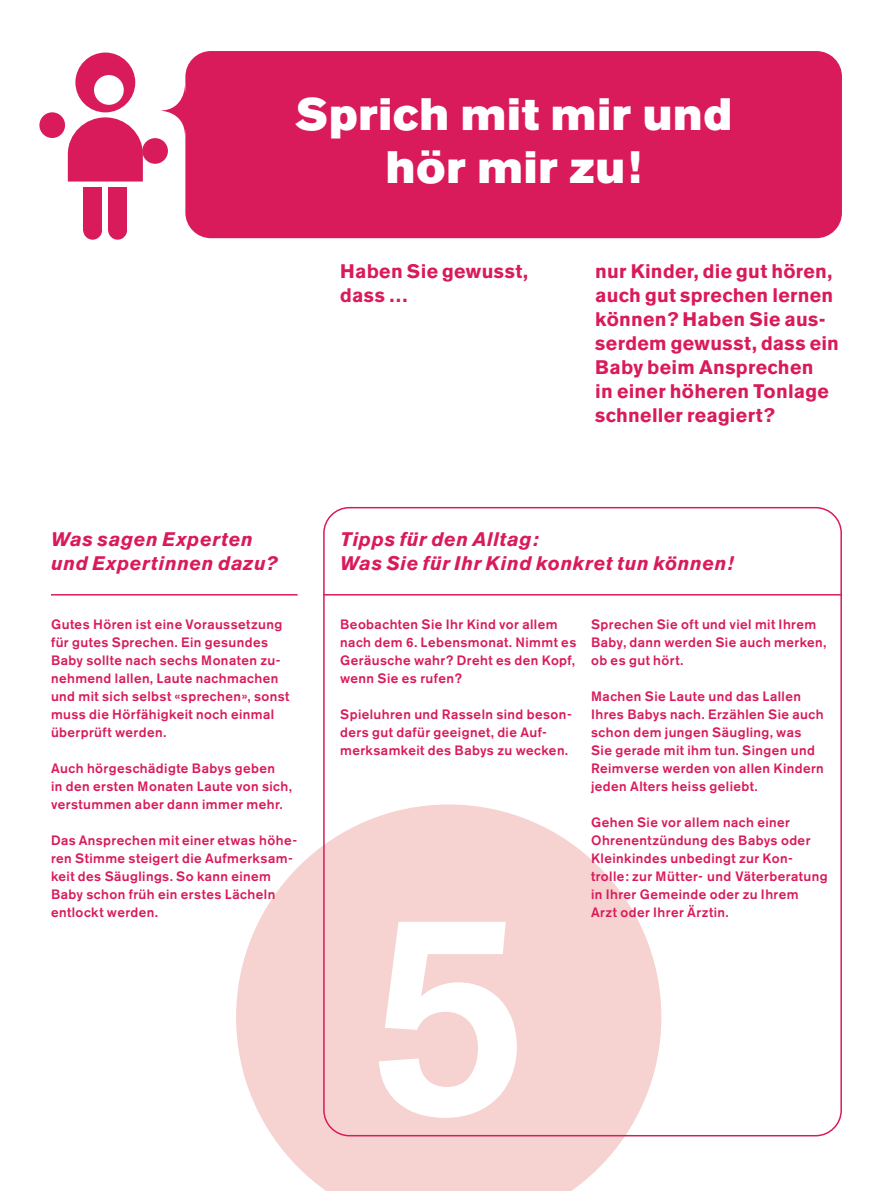
<style>
.page{position:relative;width:893px;height:1191px;background:#fff}
.page>*{position:absolute;margin:0;border:0;box-sizing:border-box;transform-origin:0 0}
.Zitate_gross{font:500 285.75px "Akzidenz Grotesk BE";color:#fff}
.zitate{font:45px "Akzidenz Grotesk BE Super";letter-spacing:.03em;color:#fff}
.Titeltexte{font:700 19.5px/24px "Akzidenz Grotesk BE";letter-spacing:.015em;color:#d91a5b}
.Titeltexte-2{font:italic 700 19.5px "Akzidenz Grotesk BE";letter-spacing:.03em;color:#d91a5b}
.Lauftexte_Tipps_farb{font:500 13.5px/18px "Akzidenz Grotesk BE";letter-spacing:.03em;color:#d91a5b}
</style>
<div class="page">
<svg style="left:236px;top:804px;width:425px;height:387px;fill:#f6d2d1"></svg>
<hr style="left:51px;top:594px;width:247px;height:1px;background:#d91a5b">
<div style="left:185px;top:51px;width:657px;height:187px;background:#d91a5b;border-radius:26px"></div>
<hr style="left:323px;top:594px;width:519px;height:1px;background:#d91a5b">
<svg style="left:159px;top:85px;width:51px;height:51px;fill:#d91a5b"></svg>
<div style="left:75px;top:53px;width:60px;height:59px;background:#d91a5b;border-radius:50%"></div>
<svg style="left:68px;top:117px;width:75px;height:64px;background:#dd3770"></svg>
<div style="left:39px;top:112px;width:26px;height:26px;background:#d91a5b;border-radius:50%"></div>
<div style="left:142px;top:138px;width:26px;height:26px;background:#d91a5b;border-radius:50%"></div>
<div style="left:94px;top:75px;width:30px;height:30px;background:#fff;border-radius:50%"></div>
<div style="left:83px;top:187px;width:19px;height:43px;background:#d91a5b"></div>
<div style="left:83px;top:221px;width:19px;height:19px;background:#d91a5b;border-radius:50%"></div>
<div style="left:108px;top:187px;width:19px;height:43px;background:#d91a5b"></div>
<div style="left:108px;top:221px;width:19px;height:19px;background:#d91a5b;border-radius:50%"></div>
<p class="zitate" style="left:295px;top:88px;width:438px">Sprich mit mir und</p>
<p class="zitate" style="left:386px;top:141px;width:256px">hör mir zu!</p>
<p class="Titeltexte-2" style="left:51px;top:527px;width:203px">Was sagen Experten</p>
<p class="Titeltexte-2" style="left:51px;top:551px;width:228px">und Expertinnen dazu?</p>
<p class="Lauftexte_Tipps_farb" style="left:51px;top:615px;width:240px">Gutes Hören ist eine Voraussetzung für gutes Sprechen. Ein gesundes<br>Baby sollte nach sechs Monaten zu&shy;nehmend lallen, Laute nachmachen und mit sich selbst «sprechen», sonst muss die Hörfähigkeit noch einmal überprüft werden.</p>
<p class="Lauftexte_Tipps_farb" style="left:51px;top:759px;width:242px">Auch hörgeschädigte Babys geben<br>in den ersten Monaten Laute von sich, verstummen aber dann immer mehr.</p>
<p class="Lauftexte_Tipps_farb" style="left:51px;top:831px;width:248px">Das Ansprechen mit einer etwas höhe&shy;ren Stimme steigert die Aufmerksam&shy;keit des Säuglings. So kann einem<br>Baby schon früh ein erstes Lächeln entlockt werden.</p>
<p class="Titeltexte" style="left:340px;top:260px;width:189px">Haben Sie gewusst,</p>
<p class="Titeltexte" style="left:340px;top:284px;width:70px">dass …</p>
<p class="Titeltexte" style="left:595px;top:260px;width:245px">nur Kinder, die gut hören, auch gut sprechen lernen können? Haben Sie aus&shy;serdem gewusst, dass ein<br>Baby beim Ansprechen<br>in einer höheren Tonlage schneller reagiert?</p>
<p class="Titeltexte-2" style="left:340px;top:527px;width:200px">Tipps für den Alltag:</p>
<p class="Titeltexte-2" style="left:340px;top:551px;width:395px">Was Sie für Ihr Kind konkret tun können!</p>
<p class="Lauftexte_Tipps_farb" style="left:340px;top:615px;width:238px">Beobachten Sie Ihr Kind vor allem nach dem 6. Lebensmonat. Nimmt es<br>Geräusche wahr? Dreht es den Kopf, wenn Sie es rufen?</p>
<p class="Lauftexte_Tipps_farb" style="left:340px;top:705px;width:233px">Spieluhren und Rasseln sind beson&shy;ders gut dafür geeignet, die Auf&shy;merksamkeit des Babys zu wecken.</p>
<p class="Zitate_gross" style="left:369px;top:840px;width:162px">5</p>
<p class="Lauftexte_Tipps_farb" style="left:591px;top:615px;width:237px">Sprechen Sie oft und viel mit Ihrem<br>Baby, dann werden Sie auch merken, ob es gut hört.</p>
<p class="Lauftexte_Tipps_farb" style="left:591px;top:687px;width:234px">Machen Sie Laute und das Lallen<br>Ihres Babys nach. Erzählen Sie auch schon dem jungen Säugling, was<br>Sie gerade mit ihm tun. Singen und<br>Reimverse werden von allen Kindern jeden Alters heiss geliebt.</p>
<p class="Lauftexte_Tipps_farb" style="left:591px;top:813px;width:238px">Gehen Sie vor allem nach einer<br>Ohrenentzündung des Babys oder<br>Kleinkindes unbedingt zur Kon&shy;trolle: zur Mütter- und Väterberatung in Ihrer Gemeinde oder zu Ihrem<br>Arzt oder Ihrer Ärztin.</p>
</div>
